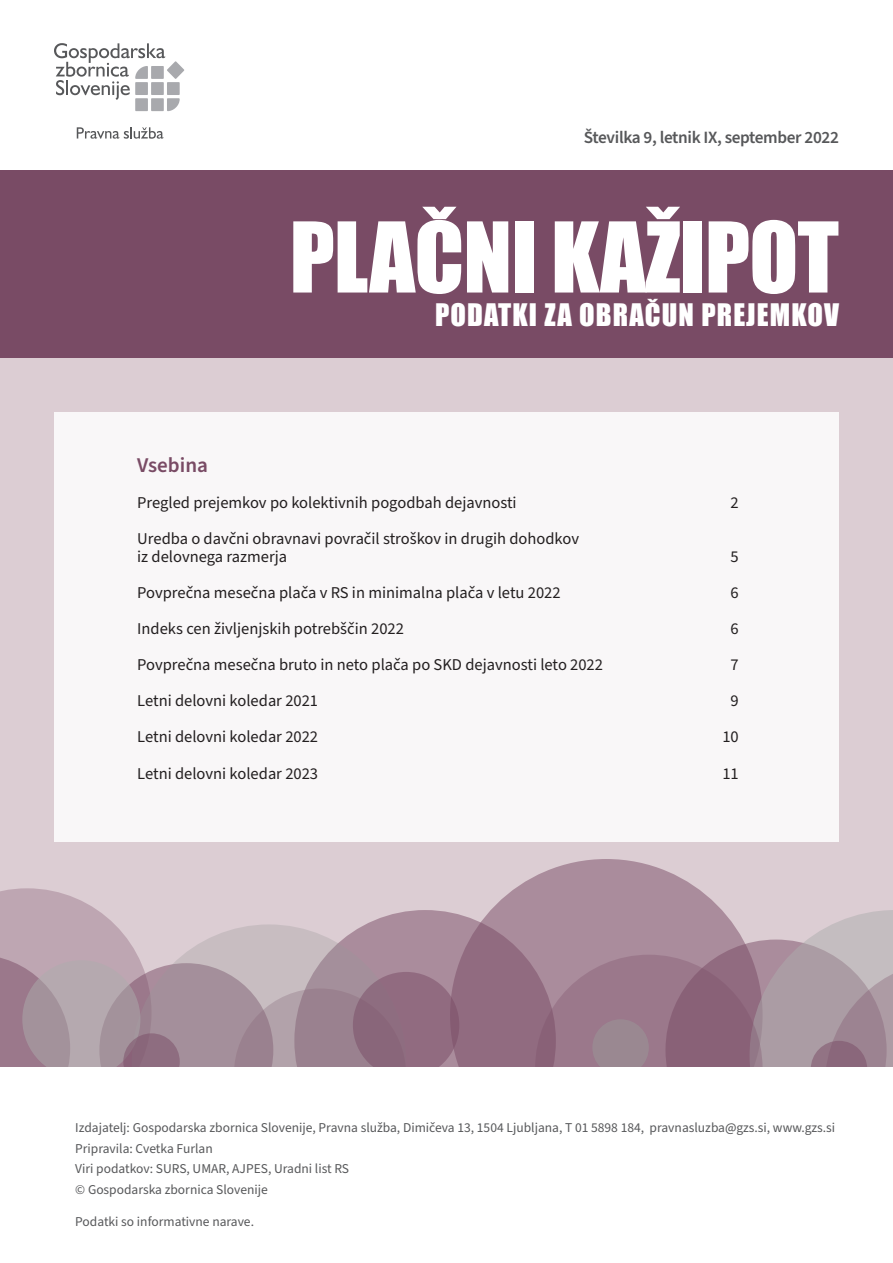
<style>
.page{position:relative;width:893px;height:1263px;background:#fff}
.page>*{position:absolute;margin:0;border:0;box-sizing:border-box;transform-origin:0 0}
.t1{font:90px "Impact";letter-spacing:-.01em;color:#fff}
.t2{font:28.5px "Impact";letter-spacing:.04em;color:#fff}
.t3{font:600 21px "Source Sans Pro";color:#794b65}
.t4{font:600 17.25px "Source Sans Pro";letter-spacing:-.02em;color:#57585a}
.t5{font:16.5px/18px "Source Sans Pro";color:#231f20}
.t6{font:13.5px/20.4px "Source Sans Pro";color:#57585a}
</style>
<div class="page">
<div style="left:0;top:171px;width:893px;height:896px;background:#dccdd3"></div>
<div style="left:0;top:171px;width:893px;height:187px;background:#794b65"></div>
<div style="left:151px;top:98px;width:13px;height:13px;background:#a8a9ad"></div>
<svg style="left:167px;top:98px;width:13px;height:13px"></svg>
<div style="left:135px;top:98px;width:13px;height:13px;background:#a8a9ad"></div>
<svg style="left:167px;top:61px;width:17px;height:18px"></svg>
<div style="left:167px;top:82px;width:13px;height:13px;background:#a8a9ad"></div>
<svg style="left:54px;top:43px;width:111px;height:57px"></svg>
<svg style="left:77px;top:127px;width:86px;height:12px"></svg>
<div style="left:54px;top:412px;width:785px;height:430px;background:#f9f7f8"></div>
<div style="left:294px;top:910px;width:262px;height:261px;background:#aa8c9c;border-radius:50%"></div>
<svg style="left:450px;top:859px;width:313px;height:312px;background:#a08091"></svg>
<svg style="left:0;top:888px;width:152px;height:179px"></svg>
<svg style="left:132px;top:924px;width:274px;height:275px"></svg>
<svg style="left:535px;top:955px;width:228px;height:227px;background:#936e82"></svg>
<svg style="left:750px;top:910px;width:143px;height:157px;background:#b2a2aa"></svg>
<svg style="left:22px;top:960px;width:118px;height:118px;background:#ab9da4"></svg>
<div style="left:353px;top:972px;width:106px;height:106px;background:#916b80;border-radius:50%"></div>
<div style="left:123px;top:1033px;width:57px;height:57px;background:#8e6d80;border-radius:50%"></div>
<div style="left:592px;top:1019px;width:57px;height:57px;background:#9a8891;border-radius:50%"></div>
<div style="left:811px;top:1041px;width:56px;height:56px;background:#8a677b;border-radius:50%"></div>
<div style="left:0;top:1067px;width:893px;height:196px;background:#fff"></div>
<p class="t4" style="left:584px;top:126px;width:257px">Številka 9, letnik IX, september 2022</p>
<h1 class="t1" style="left:290px;top:187px;width:551px">PLAČNI KAŽIPOT</h1>
<h2 class="t2" style="left:435px;top:292px;width:405px">PODATKI ZA OBRAČUN PREJEMKOV</h2>
<p class="t3" style="left:137px;top:451px;width:72px">Vsebina</p>
<p class="t5" style="left:137px;top:494px;width:381px">Pregled prejemkov po kolektivnih pogodbah dejavnosti</p>
<p class="t5" style="left:731px;top:494px;width:10px">2</p>
<p class="t5" style="left:137px;top:530px;width:443px">Uredba o davčni obravnavi povračil stroškov in drugih dohodkov iz delovnega razmerja</p>
<p class="t5" style="left:731px;top:548px;width:10px">5</p>
<p class="t5" style="left:137px;top:584px;width:425px">Povprečna mesečna plača v RS in minimalna plača v letu 2022</p>
<p class="t5" style="left:731px;top:584px;width:10px">6</p>
<p class="t5" style="left:137px;top:620px;width:268px">Indeks cen življenjskih potrebščin 2022</p>
<p class="t5" style="left:731px;top:620px;width:10px">6</p>
<p class="t5" style="left:137px;top:656px;width:467px">Povprečna mesečna bruto in neto plača po SKD dejavnosti leto 2022</p>
<p class="t5" style="left:731px;top:656px;width:10px">7</p>
<p class="t5" style="left:137px;top:692px;width:182px">Letni delovni koledar 2021</p>
<p class="t5" style="left:731px;top:692px;width:10px">9</p>
<p class="t5" style="left:137px;top:728px;width:182px">Letni delovni koledar 2022</p>
<p class="t5" style="left:722px;top:728px;width:18px">10</p>
<p class="t5" style="left:137px;top:765px;width:182px">Letni delovni koledar 2023</p>
<p class="t5" style="left:722px;top:765px;width:18px">11</p>
<p class="t6" style="left:75px;top:1118px;width:761px">Izdajatelj: Gospodarska zbornica Slovenije, Pravna služba, Dimičeva 13, 1504 Ljubljana, T 01 5898 184, pravnasluzba@gzs.si, www.gzs.si Pripravila: Cvetka Furlan<br>Viri podatkov: SURS, UMAR, AJPES, Uradni list RS<br>© Gospodarska zbornica Slovenije</p>
<p class="t6" style="left:75px;top:1212px;width:180px">Podatki so informativne narave.</p>
</div>
